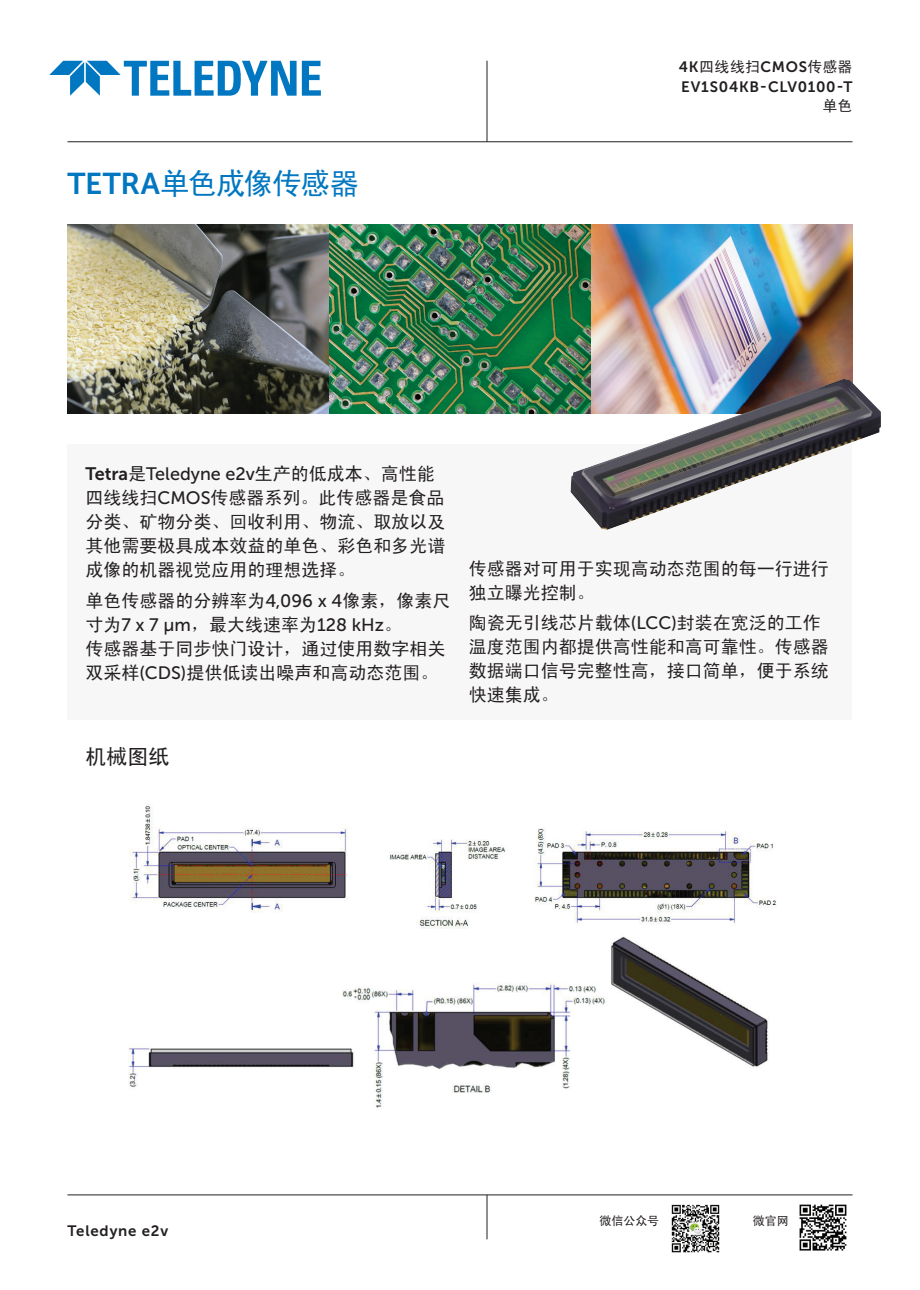
<style>
.page{position:relative;width:920px;height:1290px;background:#fff}
.page>*{position:absolute;margin:0;border:0;box-sizing:border-box;transform-origin:0 0}
.t1{font:30px "Sim Hei";letter-spacing:-.06em;color:#0077c0}
.t2{font:21px "Sim Hei";color:#231f20}
.t3{font:18px/24px "Sim Hei";color:#231f20}
.t4{font:18px "Museo Sans 500";color:#231f20}
.t5{font:15px "Museo Sans 700";letter-spacing:.05em;color:#231f20}
.t6{font:15px "Sim Hei";letter-spacing:.005em;color:#231f20}
.t7{font:12px "Sim Hei";letter-spacing:-.005em;color:#231f20}
.s1{font-family:"Museo Sans 700"}
.s2{font-family:"Museo Sans 500"}
.s3{font-family:"Sim Hei"}
</style>
<div class="page">
<svg style="left:49px;top:61px;width:272px;height:35px"></svg>
<hr style="left:68px;top:141px;width:784px;height:1px;background:#231f20">
<hr style="left:68px;top:1194px;width:784px;height:1px;background:#231f20">
<hr style="left:487px;top:1195px;width:1px;height:44px;background:#231f20">
<hr style="left:487px;top:61px;width:1px;height:81px;background:#231f20">
<div style="left:68px;top:444px;width:784px;height:276px;background:#f7f7f8"></div>
<img style="left:68px;top:225px;width:784px;height:189px">
<img style="left:570px;top:378px;width:311px;height:152px">
<img style="left:129px;top:805px;width:648px;height:124px">
<img style="left:128px;top:936px;width:640px;height:172px">
<img style="left:671px;top:1204px;width:49px;height:49px">
<img style="left:799px;top:1204px;width:48px;height:47px">
<h1 class="t1" style="left:68px;top:168px;width:293px"><span class="s1">TETRA</span>单色成像传感器</h1>
<p class="t6" style="left:679px;top:59px;width:175px"><span class="s1">4K</span>四线线扫<span class="s1">CMOS</span>传感器</p>
<p class="t5" style="left:681px;top:78px;width:173px">EV1S04KB-CLV0100-T</p>
<p class="t6" style="left:822px;top:98px;width:31px">单色</p>
<p class="t3" style="left:85px;top:461px;width:361px"><span class="s1">Tetra</span>是<span class="s2">Teledyne e2v</span>生产的低成本、高性能四线线扫<span class="s2">CMOS</span>传感器系列。此传感器是食品分类、矿物分类、回收利用、物流、取放以及其他需要极具成本效益的单色、彩色和多光谱成像的机器视觉应用的理想选择。</p>
<p class="t3" style="left:85px;top:588px;width:366px">单色传感器的分辨率为<span class="s2">4,096 x 4</span>像素，像素尺</p>
<p class="t4" style="left:85px;top:614px;width:318px"><span class="s3">寸为</span>7 x 7 μm<span class="s3">，最大线速率为</span>128 kHz<span class="s3">。</span></p>
<p class="t3" style="left:85px;top:636px;width:361px">传感器基于同步快门设计，通过使用数字相关双采样<span class="s2">(CDS)</span>提供低读出噪声和高动态范围。</p>
<p class="t2" style="left:85px;top:746px;width:85px">机械图纸</p>
<p class="t3" style="left:469px;top:556px;width:361px">传感器对可用于实现高动态范围的每一行进行独立曝光控制。</p>
<p class="t3" style="left:469px;top:611px;width:361px">陶瓷无引线芯片载体<span class="s2">(LCC)</span>封装在宽泛的工作温度范围内都提供高性能和高可靠性。传感器数据端口信号完整性高，接口简单，便于系统快速集成。</p>
<p class="t5" style="left:68px;top:1222px;width:102px">Teledyne e2v</p>
<p class="t7" style="left:599px;top:1215px;width:61px">微信公众号</p>
<p class="t7" style="left:753px;top:1215px;width:37px">微官网</p>
</div>
